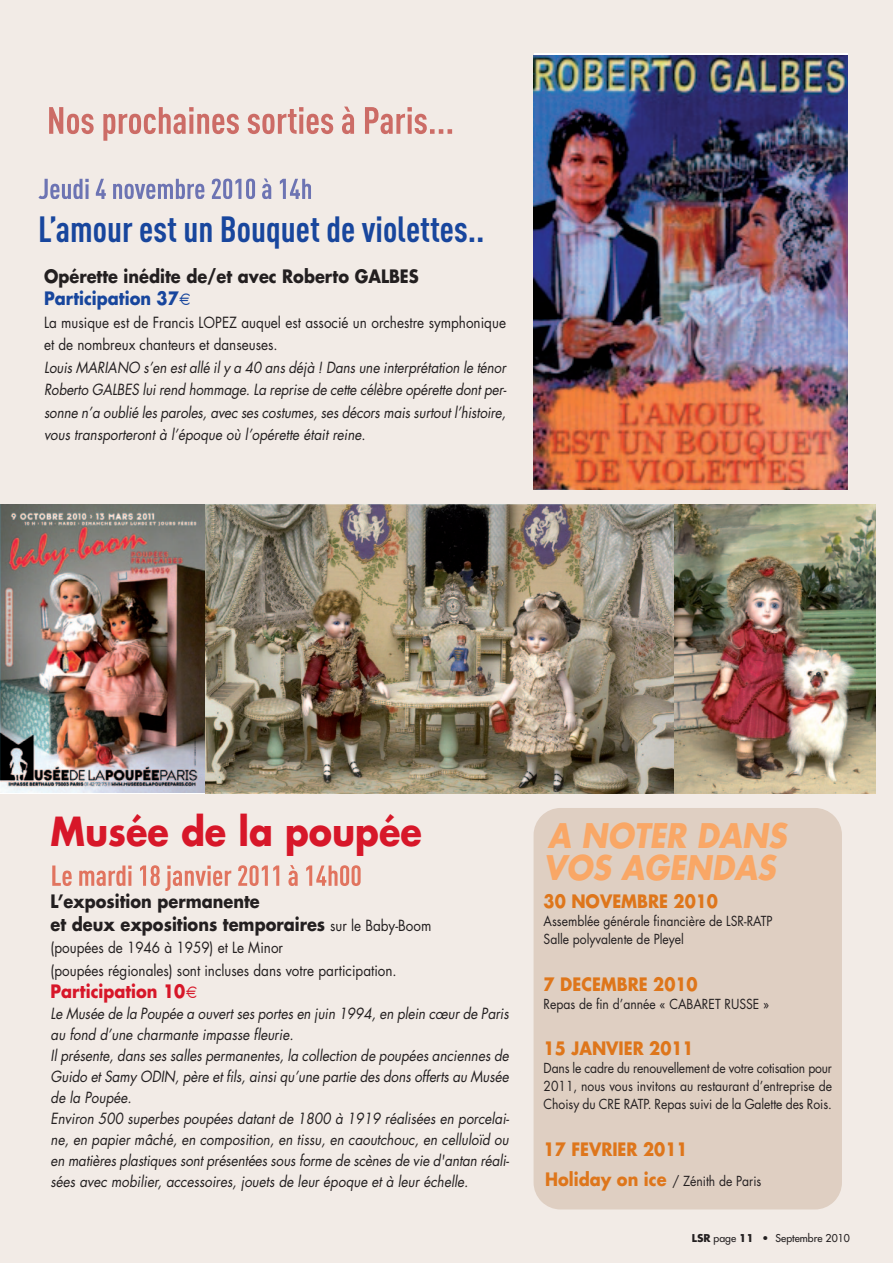
<style>
.page{position:relative;width:893px;height:1263px;background:#fff}
.page>*{position:absolute;margin:0;border:0;box-sizing:border-box;transform-origin:0 0}
.t1{font:700 39px "Futura";color:#d71729;scale:.9 1}
.t2{font:700 36px "DIN Cond";color:#18469d}
.t3{font:italic 700 33px/31.5px "Futura";color:#f9a766;scale:.9 1}
.t4{font:700 18px/22.5px "Futura";color:#231f20;scale:.9 1}
.t5{font:700 18px "Futura";color:#de761b;scale:.9 1}
.t6{font:700 18px "Futura";color:#18469d;scale:.9 1}
.t7{font:700 18px "Futura";color:#d71729;scale:.9 1}
.t8{font:italic 15px/21px "Futura";letter-spacing:-.005em;color:#231f20;text-align:justify;scale:.9 1}
.t9{font:15px/22.5px "Futura";color:#231f20;scale:.9 1}
.t10{font:13.5px/18px "Futura";color:#231f20;scale:.9 1}
.t11{font:10.5px "Futura";color:#231f20}
.s1{font-style:normal}
.s2{font-weight:400;font-size:15px}
.s3{font-weight:700;font-size:18px;color:#de761b}
.s4{font-weight:700}
</style>
<div class="page">
<div style="left:0;top:0;width:893px;height:822px;background:#f2ebe6"></div>
<img style="left:534px;top:55px;width:313px;height:434px">
<svg style="left:38px;top:179px;width:147px;height:20px"></svg>
<svg style="left:49px;top:107px;width:137px;height:34px"></svg>
<div style="left:0;top:527px;width:893px;height:736px;background:#f2ebe6"></div>
<svg style="left:52px;top:865px;width:130px;height:26px"></svg>
<img style="left:204px;top:504px;width:470px;height:289px">
<img style="left:674px;top:504px;width:202px;height:289px">
<div style="left:534px;top:808px;width:308px;height:401px;background:#dfcfc2"></div>
<img style="left:0;top:504px;width:204px;height:289px">
<h2 class="t2" style="left:38px;top:216px;width:448px">L’amour est un Bouquet de violettes..</h2>
<p class="t4" style="left:44px;top:266px;width:418px">Opérette inédite de/et avec Roberto GALBES</p>
<p class="t6" style="left:44px;top:290px;width:151px">Participation 37</p>
<p class="t9" style="left:44px;top:312px;width:515px">La musique est de Francis LOPEZ auquel est associé un orchestre symphonique et de nombreux chanteurs et danseuses.</p>
<p class="t8" style="left:44px;top:357px;width:517px;line-height:22.5px">Louis MARIANO s’en est allé il y a 40 ans déjà ! Dans une interprétation le ténor Roberto GALBES lui rend hommage. La reprise de cette célèbre opérette dont per&shy;sonne n’a oublié les paroles, avec ses costumes, ses décors mais surtout l’histoire, vous transporteront à l’époque où l’opérette était reine<span class="s1">.</span></p>
<h1 class="t1" style="left:51px;top:813px;width:414px">Musée de la poupée</h1>
<p class="t4" style="left:51px;top:892px;width:425px">L’exposition permanente<br>et deux expositions temporaires <span class="s2">sur le Baby-Boom</span></p>
<p class="t9" style="left:51px;top:938px;width:386px">(poupées de 1946 à 1959) et Le Minor<br>(poupées régionales) sont incluses dans votre participation.</p>
<p class="t7" style="left:51px;top:983px;width:151px">Participation 10</p>
<p class="t8" style="left:51px;top:1004px;width:513px;text-align:left">Le Musée de la Poupée a ouvert ses portes en juin 1994, en plein cœur de Paris au fond d’une charmante impasse fleurie.<br>Il présente, dans ses salles permanentes, la collection de poupées anciennes de Guido et Samy ODIN, père et fils, ainsi qu’une partie des dons offerts au Musée de la Poupée.<br>Environ 500 superbes poupées datant de 1800 à 1919 réalisées en porcelai&shy;ne, en papier mâché, en composition, en tissu, en caoutchouc, en celluloïd ou en matières plastiques sont présentées sous forme de scènes de vie d'antan réali&shy;sées avec mobilier, accessoires, jouets de leur époque et à leur échelle.</p>
<h3 class="t3" style="left:544px;top:823px;width:277px">A NOTER DANS<br>VOS AGENDAS</h3>
<p class="t5" style="left:544px;top:893px;width:195px">30 NOVEMBRE 2010</p>
<p class="t10" style="left:544px;top:913px;width:256px">Assemblée générale financière de LSR-RATP<br>Salle polyvalente de Pleyel</p>
<p class="t5" style="left:544px;top:976px;width:173px">7 DECEMBRE 2010</p>
<p class="t10" style="left:544px;top:996px;width:252px">Repas de fin d’année « CABARET RUSSE »</p>
<p class="t5" style="left:544px;top:1040px;width:168px">15 JANVIER 2011</p>
<p class="t10" style="left:544px;top:1060px;width:322px;text-align:justify">Dans le cadre du renouvellement de votre cotisation pour 2011, nous vous invitons au restaurant d’entreprise de Choisy du CRE RATP. Repas suivi de la Galette des Rois.</p>
<p class="t5" style="left:544px;top:1141px;width:161px">17 FEVRIER 2011</p>
<p class="t10" style="left:545px;top:1173px;width:242px"><span class="s3">Holiday on ice</span> / Zénith de Paris</p>
<p class="t11" style="left:692px;top:1233px;width:160px"><span class="s4">LSR</span> page <span class="s4">11 •</span> Septembre 2010</p>
</div>
